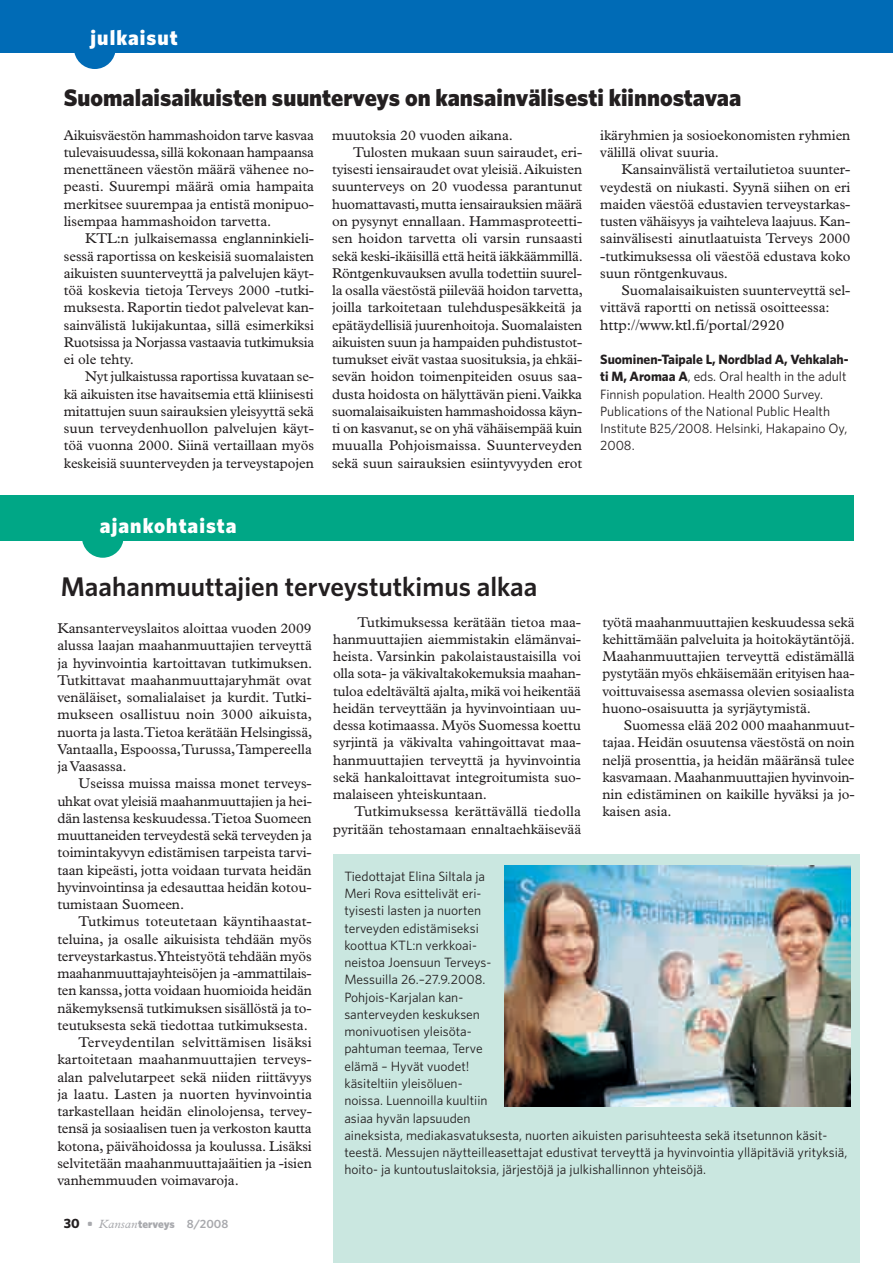
<style>
.page{position:relative;width:893px;height:1263px;background:#fff}
.page>*{position:absolute;margin:0;border:0;box-sizing:border-box;transform-origin:0 0}
.t1{font:600 27px "Whitney";color:#231f20}
.t2{font:900 24px "Whitney";color:#231f20}
.t3{font:900 21px "Whitney";letter-spacing:.05em;color:#fff}
.t4{font:15px "Plantin";letter-spacing:-.005em;color:#231f20}
.t5{font:14.25px/17.2px "Plantin";letter-spacing:-.005em;color:#231f20;text-align:justify}
.t6{font:14.25px "Plantin";letter-spacing:.015em;color:#231f20}
.t7{font:13.5px/17.2px "Whitney";color:#231f20}
.t8{font:900 11.25px "Whitney";letter-spacing:-.01em;color:#a8a9ad}
.s1{font-weight:700}
.s2{font-weight:700;font-size:13.5px;color:#231f20}
.s3{font-weight:700;font-size:12px}
.s4{font-family:"Plantin";font-weight:400;font-style:italic;font-size:12px}
.s5{font-weight:600;font-size:12px}
</style>
<div class="page">
<div style="left:82px;top:516px;width:42px;height:42px;background:#00a786;border-radius:50%"></div>
<div style="left:0;top:495px;width:854px;height:46px;background:#00a786"></div>
<div style="left:333px;top:855px;width:527px;height:408px;background:#cae7e0"></div>
<div style="left:74px;top:27px;width:42px;height:42px;background:#006bb6;border-radius:50%"></div>
<div style="left:0;top:0;width:893px;height:52px;background:#006bb6"></div>
<img style="left:504px;top:866px;width:346px;height:241px">
<h3 class="t3" style="left:91px;top:24px;width:89px">julkaisut</h3>
<h2 class="t2" style="left:64px;top:83px;width:679px">Suomalaisaikuisten suunterveys on kansainvälisesti kiinnostavaa</h2>
<p class="t5" style="left:64px;top:126px;width:252px">Aikuisväestön hammashoidon tarve kasvaa tulevaisuudessa, sillä kokonaan hampaansa menettäneen väestön määrä vähenee no&shy;peasti. Suurempi määrä omia hampaita merkitsee suurempaa ja entistä monipuo&shy;lisempaa hammashoidon tarvetta.</p>
<p class="t5" style="left:64px;top:230px;width:252px;text-indent:21px">KTL:n julkaisemassa englanninkieli&shy;sessä raportissa on keskeisiä suomalaisten aikuisten suunterveyttä ja palvelujen käyt&shy;töä koskevia tietoja Terveys 2000 -tutki&shy;muksesta. Raportin tiedot palvelevat kan&shy;sainvälistä lukijakuntaa, sillä esimerkiksi Ruotsissa ja Norjassa vastaavia tutkimuksia ei ole tehty.</p>
<p class="t5" style="left:64px;top:368px;width:252px;text-indent:21px">Nyt julkaistussa raportissa kuvataan se&shy;kä aikuisten itse havaitsemia että kliinisesti mitattujen suun sairauksien yleisyyttä sekä suun terveydenhuollon palvelujen käyt&shy;töä vuonna 2000. Siinä vertaillaan myös keskeisiä suunterveyden ja terveystapojen</p>
<p class="t5" style="left:332px;top:126px;width:182px">muutoksia 20 vuoden aikana.</p>
<p class="t5" style="left:353px;top:144px;width:230px">Tulosten mukaan suun sairaudet, eri-</p>
<p class="t5" style="left:332px;top:161px;width:252px">tyisesti iensairaudet ovat yleisiä. Aikuisten</p>
<p class="t5" style="left:332px;top:178px;width:252px">suunterveys on 20 vuodessa parantunut</p>
<p class="t5" style="left:332px;top:195px;width:252px">huomattavasti, mutta iensairauksien määrä</p>
<p class="t5" style="left:332px;top:213px;width:252px">on pysynyt ennallaan. Hammasproteetti-</p>
<p class="t5" style="left:332px;top:230px;width:252px">sen hoidon tarvetta oli varsin runsaasti</p>
<p class="t5" style="left:332px;top:247px;width:252px">sekä keski-ikäisillä että heitä iäkkäämmillä.</p>
<p class="t5" style="left:332px;top:264px;width:252px">Röntgenkuvauksen avulla todettiin suurel-</p>
<p class="t5" style="left:332px;top:282px;width:252px">la osalla väestöstä piilevää hoidon tarvetta,</p>
<p class="t5" style="left:332px;top:299px;width:251px">joilla tarkoitetaan tulehduspesäkkeitä ja</p>
<p class="t5" style="left:332px;top:316px;width:252px">epätäydellisiä juurenhoitoja. Suomalaisten</p>
<p class="t5" style="left:332px;top:333px;width:252px">aikuisten suun ja hampaiden puhdistustot-</p>
<p class="t5" style="left:332px;top:351px;width:252px">tumukset eivät vastaa suosituksia, ja ehkäi-</p>
<p class="t5" style="left:332px;top:368px;width:252px">sevän hoidon toimenpiteiden osuus saa-</p>
<p class="t5" style="left:332px;top:385px;width:252px">dusta hoidosta on hälyttävän pieni. Vaikka</p>
<p class="t5" style="left:332px;top:402px;width:252px">suomalaisaikuisten hammashoidossa käyn-</p>
<p class="t5" style="left:332px;top:420px;width:252px">ti on kasvanut, se on yhä vähäisempää kuin</p>
<p class="t5" style="left:332px;top:437px;width:252px">muualla Pohjoismaissa. Suunterveyden</p>
<p class="t5" style="left:332px;top:454px;width:252px">sekä suun sairauksien esiintyvyyden erot</p>
<p class="t5" style="left:600px;top:126px;width:252px">ikäryhmien ja sosioekonomisten ryhmien välillä olivat suuria.</p>
<p class="t5" style="left:600px;top:161px;width:252px;text-indent:21px">Kansainvälistä vertailutietoa suunter&shy;veydestä on niukasti. Syynä siihen on eri maiden väestöä edustavien terveystarkas&shy;tusten vähäisyys ja vaihteleva laajuus. Kan&shy;sainvälisesti ainutlaatuista Terveys 2000 -tutkimuksessa oli väestöä edustava koko suun röntgenkuvaus.</p>
<p class="t5" style="left:600px;top:282px;width:252px;text-indent:21px">Suomalaisaikuisten suunterveyttä sel&shy;vittävä raportti on netissä osoitteessa:</p>
<p class="t4" style="left:600px;top:316px;width:186px">http://www.ktl.fi/portal/2920</p>
<p class="t7" style="left:600px;top:350px;width:250px"><span class="s1">Suominen-Taipale L, Nordblad A, Vehkalah&shy;ti M, Aromaa A</span>, eds. Oral health in the adult Finnish population. Health 2000 Survey.<br>Publications of the National Public Health Institute B25/2008. Helsinki, Hakapaino Oy, 2008.</p>
<h3 class="t3" style="left:100px;top:513px;width:138px">ajankohtaista</h3>
<h1 class="t1" style="left:61px;top:570px;width:478px">Maahanmuuttajien terveystutkimus alkaa</h1>
<p class="t5" style="left:57px;top:620px;width:257px">Kansanterveyslaitos aloittaa vuoden 2009 alussa laajan maahanmuuttajien terveyttä ja hyvinvointia kartoittavan tutkimuksen.<br>Tutkittavat maahanmuuttajaryhmät ovat venäläiset, somalialaiset ja kurdit. Tutki&shy;mukseen osallistuu noin 3000 aikuista, nuorta ja lasta. Tietoa kerätään Helsingissä, Vantaalla, Espoossa, Turussa, Tampereella ja Vaasassa.</p>
<p class="t5" style="left:57px;top:775px;width:256px;text-indent:21px">Useissa muissa maissa monet terveys&shy;uhkat ovat yleisiä maahanmuuttajien ja hei&shy;dän lastensa keskuudessa. Tietoa Suomeen muuttaneiden terveydestä sekä terveyden ja toimintakyvyn edistämisen tarpeista tarvi&shy;taan kipeästi, jotta voidaan turvata heidän hyvinvointinsa ja edesauttaa heidän kotou&shy;tumistaan Suomeen.</p>
<p class="t5" style="left:79px;top:913px;width:235px">Tutkimus toteutetaan käyntihaastat-</p>
<p class="t5" style="left:57px;top:930px;width:256px">teluina, ja osalle aikuisista tehdään myös</p>
<p class="t5" style="left:57px;top:947px;width:256px">terveystarkastus. Yhteistyötä tehdään myös</p>
<p class="t5" style="left:57px;top:965px;width:256px">maahanmuuttajayhteisöjen ja -ammattilais-</p>
<p class="t5" style="left:57px;top:982px;width:256px">ten kanssa, jotta voidaan huomioida heidän</p>
<p class="t5" style="left:57px;top:999px;width:256px">näkemyksensä tutkimuksen sisällöstä ja to-</p>
<p class="t5" style="left:57px;top:1016px;width:252px">teutuksesta sekä tiedottaa tutkimuksesta.</p>
<p class="t6" style="left:79px;top:1034px;width:235px">Terveydentilan selvittämisen lisäksi</p>
<p class="t5" style="left:57px;top:1051px;width:256px">kartoitetaan maahanmuuttajien terveys-</p>
<p class="t5" style="left:57px;top:1068px;width:256px">alan palvelutarpeet sekä niiden riittävyys</p>
<p class="t5" style="left:57px;top:1085px;width:256px">ja laatu. Lasten ja nuorten hyvinvointia</p>
<p class="t5" style="left:57px;top:1103px;width:256px">tarkastellaan heidän elinolojensa, tervey-</p>
<p class="t5" style="left:57px;top:1120px;width:256px">tensä ja sosiaalisen tuen ja verkoston kautta</p>
<p class="t5" style="left:57px;top:1137px;width:256px">kotona, päivähoidossa ja koulussa. Lisäksi</p>
<p class="t5" style="left:57px;top:1154px;width:256px">selvitetään maahanmuuttajaäitien ja -isien</p>
<p class="t5" style="left:57px;top:1172px;width:183px">vanhemmuuden voimavaroja.</p>
<p class="t8" style="left:64px;top:1217px;width:166px"><span class="s2">30</span> <span class="s3">•</span> <span class="s4">Kansan</span>terveys <span class="s5">8/2008</span></p>
<p class="t5" style="left:333px;top:613px;width:250px;text-indent:24px">Tutkimuksessa kerätään tietoa maa&shy;hanmuuttajien aiemmistakin elämänvai&shy;heista. Varsinkin pakolaistaustaisilla voi olla sota- ja väkivaltakokemuksia maahan&shy;tuloa edeltävältä ajalta, mikä voi heikentää heidän terveyttään ja hyvinvointiaan uu&shy;dessa kotimaassa. Myös Suomessa koettu syrjintä ja väkivalta vahingoittavat maa&shy;hanmuuttajien terveyttä ja hyvinvointia sekä hankaloittavat integroitumista suo&shy;malaiseen yhteiskuntaan.</p>
<p class="t5" style="left:333px;top:803px;width:250px;text-align:right">Tutkimuksessa kerättävällä tiedolla pyritään tehostamaan ennaltaehkäisevää</p>
<p class="t5" style="left:602px;top:613px;width:254px">työtä maahanmuuttajien keskuudessa sekä kehittämään palveluita ja hoitokäytäntöjä.<br>Maahanmuuttajien terveyttä edistämällä pystytään myös ehkäisemään erityisen haa&shy;voittuvaisessa asemassa olevien sosiaalista huono-osaisuutta ja syrjäytymistä.</p>
<p class="t5" style="left:602px;top:717px;width:254px;text-indent:21px">Suomessa elää 202 000 maahanmuut&shy;tajaa. Heidän osuutensa väestöstä on noin neljä prosenttia, ja heidän määränsä tulee kasvamaan. Maahanmuuttajien hyvinvoin&shy;nin edistäminen on kaikille hyväksi ja jo&shy;kaisen asia.</p>
<p class="t7" style="left:344px;top:867px;width:504px">Tiedottajat Elina Siltala ja<br>Meri Rova esittelivät eri-<br>tyisesti lasten ja nuorten<br>terveyden edistämiseksi<br>koottua KTL:n verkkoai-<br>neistoa Joensuun Terveys-<br>Messuilla 26.–27.9.2008.<br>Pohjois-Karjalan kan-<br>santerveyden keskuksen<br>monivuotisen yleisöta-<br>pahtuman teemaa, Terve<br>elämä – Hyvät vuodet!<br>käsiteltiin yleisöluen-<br>noissa. Luennoilla kuultiin<br>asiaa hyvän lapsuuden<br>aineksista, mediakasvatuksesta, nuorten aikuisten parisuhteesta sekä itsetunnon käsit&shy;teestä. Messujen näytteilleasettajat edustivat terveyttä ja hyvinvointia ylläpitäviä yrityksiä, hoito- ja kuntoutuslaitoksia, järjestöjä ja julkishallinnon yhteisöjä.</p>
</div>
